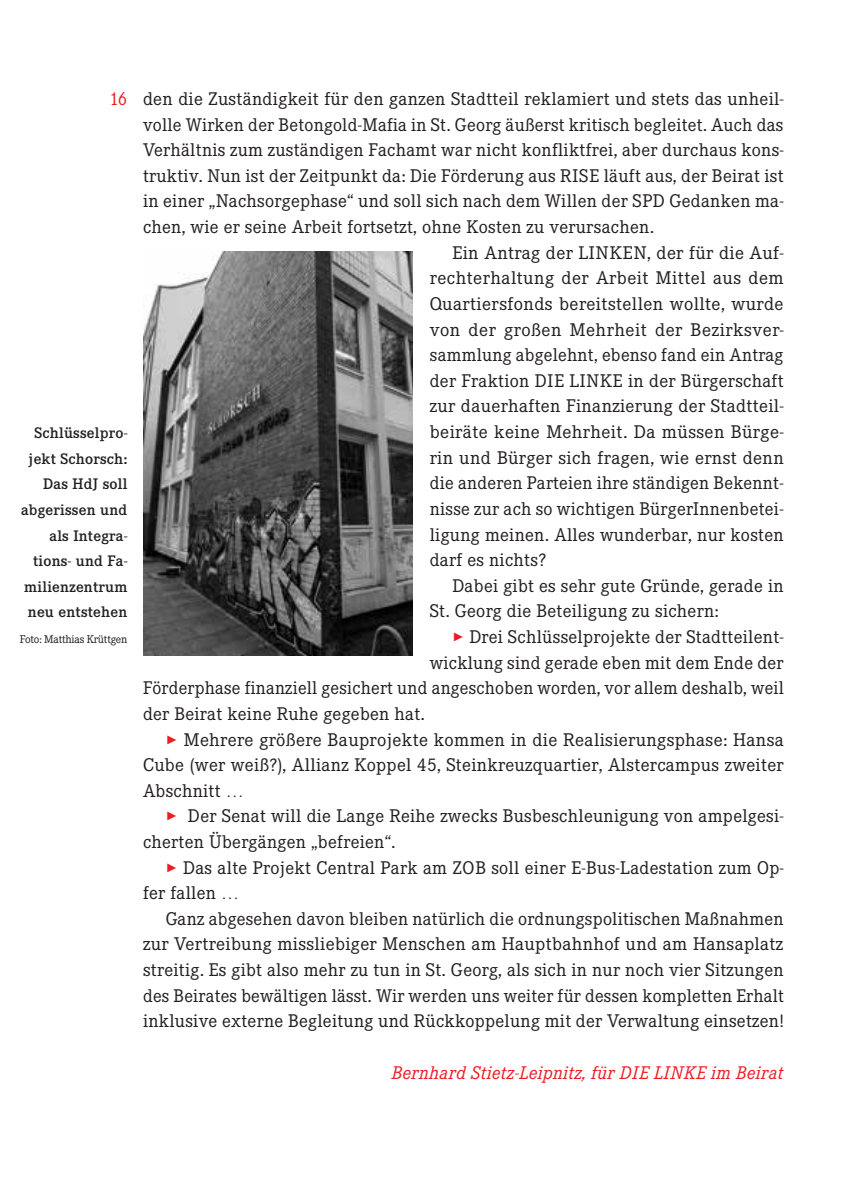
<style>
.page{position:relative;width:842px;height:1194px;background:#fff}
.page>*{position:absolute;margin:0;border:0;box-sizing:border-box;transform-origin:0 0}
.t1{font:18px/25.6px "Corporate EBQ";letter-spacing:.015em;color:#231f20;text-align:justify}
.t2{font:italic 18px "Corporate EBQ";letter-spacing:.015em;color:#ee1d23}
.t3{font:500 15px/25.6px "Corporate EBQ";letter-spacing:.015em;color:#231f20;text-align:right}
.t4{font:11px "Corporate EBQ";letter-spacing:-.02em;color:#231f20}
.s1{color:#ee1d23}
</style>
<div class="page">
<img style="left:143px;top:251px;width:270px;height:404px">
<p class="t1" style="left:110px;top:86px;width:676px"><span class="s1">16</span> den die Zuständigkeit für den ganzen Stadtteil reklamiert und stets das unheil-</p>
<p class="t1" style="left:143px;top:112px;width:642px">volle Wirken der Betongold-Mafia in St. Georg äußerst kritisch begleitet. Auch das</p>
<p class="t1" style="left:143px;top:137px;width:642px">Verhältnis zum zuständigen Fachamt war nicht konfliktfrei, aber durchaus kons-</p>
<p class="t1" style="left:143px;top:163px;width:642px">truktiv. Nun ist der Zeitpunkt da: Die Förderung aus RISE läuft aus, der Beirat ist</p>
<p class="t1" style="left:143px;top:189px;width:642px">in einer „Nachsorgephase“ und soll sich nach dem Willen der SPD Gedanken ma-</p>
<p class="t1" style="left:143px;top:214px;width:513px">chen, wie er seine Arbeit fortsetzt, ohne Kosten zu verursachen.</p>
<p class="t1" style="left:452px;top:240px;width:333px">Ein Antrag der LINKEN, der für die Auf-</p>
<p class="t1" style="left:430px;top:265px;width:355px">rechterhaltung der Arbeit Mittel aus dem</p>
<p class="t1" style="left:430px;top:291px;width:355px">Quartiersfonds bereitstellen wollte, wurde</p>
<p class="t1" style="left:430px;top:317px;width:355px">von der großen Mehrheit der Bezirksver-</p>
<p class="t1" style="left:430px;top:342px;width:355px">sammlung abgelehnt, ebenso fand ein Antrag</p>
<p class="t1" style="left:430px;top:368px;width:355px">der Fraktion DIE LINKE in der Bürgerschaft</p>
<p class="t1" style="left:430px;top:393px;width:355px">zur dauerhaften Finanzierung der Stadtteil-</p>
<p class="t1" style="left:430px;top:419px;width:355px">beiräte keine Mehrheit. Da müssen Bürge-</p>
<p class="t1" style="left:430px;top:445px;width:356px">rin und Bürger sich fragen, wie ernst denn</p>
<p class="t1" style="left:430px;top:470px;width:355px">die anderen Parteien ihre ständigen Bekennt-</p>
<p class="t1" style="left:430px;top:496px;width:355px">nisse zur ach so wichtigen BürgerInnenbetei-</p>
<p class="t1" style="left:430px;top:521px;width:355px">ligung meinen. Alles wunderbar, nur kosten</p>
<p class="t1" style="left:430px;top:547px;width:118px">darf es nichts?</p>
<p class="t1" style="left:452px;top:573px;width:333px">Dabei gibt es sehr gute Gründe, gerade in</p>
<p class="t1" style="left:430px;top:598px;width:291px">St. Georg die Beteiligung zu sichern:</p>
<p class="t1" style="left:452px;top:624px;width:333px"><span class="s1">✓</span> Drei Schlüsselprojekte der Stadtteilent-</p>
<p class="t1" style="left:430px;top:649px;width:355px">wicklung sind gerade eben mit dem Ende der</p>
<p class="t1" style="left:143px;top:675px;width:642px">Förderphase finanziell gesichert und angeschoben worden, vor allem deshalb, weil</p>
<p class="t1" style="left:143px;top:701px;width:283px">der Beirat keine Ruhe gegeben hat.</p>
<p class="t1" style="left:143px;top:726px;width:643px;text-indent:23px"><span class="s1">✓</span> Mehrere größere Bauprojekte kommen in die Realisierungsphase: Hansa Cube (wer weiß?), Allianz Koppel 45, Steinkreuzquartier, Alstercampus zweiter Abschnitt …</p>
<p class="t1" style="left:143px;top:803px;width:642px;text-indent:23px"><span class="s1">✓</span> Der Senat will die Lange Reihe zwecks Busbeschleunigung von ampelgesi&shy;cherten Übergängen „befreien“.</p>
<p class="t1" style="left:143px;top:854px;width:642px;text-indent:23px"><span class="s1">✓</span> Das alte Projekt Central Park am ZOB soll einer E-Bus-Ladestation zum Op&shy;fer fallen …</p>
<p class="t1" style="left:143px;top:905px;width:642px;text-indent:23px">Ganz abgesehen davon bleiben natürlich die ordnungspolitischen Maßnahmen zur Vertreibung missliebiger Menschen am Hauptbahnhof und am Hansaplatz streitig. Es gibt also mehr zu tun in St. Georg, als sich in nur noch vier Sitzungen des Beirates bewältigen lässt. Wir werden uns weiter für dessen kompletten Erhalt inklusive externe Begleitung und Rückkoppelung mit der Verwaltung einsetzen!</p>
<p class="t2" style="left:392px;top:1061px;width:393px">Bernhard Stietz-Leipnitz, für DIE LINKE im Beirat</p>
<p class="t3" style="left:21px;top:420px;width:108px">Schlüsselpro&shy;jekt Schorsch:<br>Das HdJ soll abgerissen und als Integra&shy;tions- und Fa&shy;milienzentrum neu entstehen</p>
<p class="t4" style="left:20px;top:632px;width:109px">Foto: Matthias Krüttgen</p>
</div>
